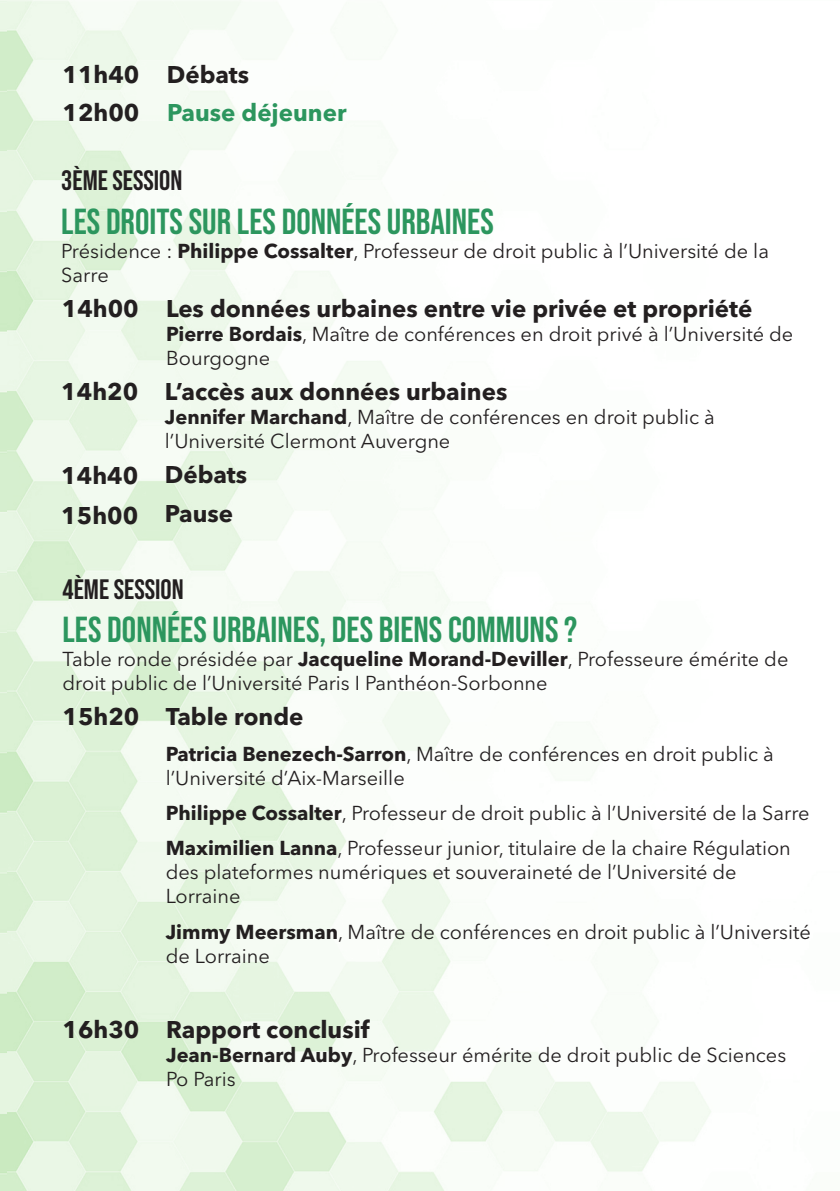
<style>
.page{position:relative;width:840px;height:1191px;background:#fff}
.page>*{position:absolute;margin:0;border:0;box-sizing:border-box;transform-origin:0 0}
.t1{font:36px "Bebas Neue";color:#2c965e}
.t2{font:28px "Bebas Neue";color:#231f20}
.t3{font:700 24px "Avenir Next LT Pro";color:#231f20}
.t4{font:700 24px "Avenir Next LT Pro";color:#2c965e}
.t5{font:20px/24px "Avenir Next LT Pro";color:#231f20}
.s1{font-weight:700}
</style>
<div class="page">
<img style="left:0;top:0;width:711px;height:1191px">
<img style="left:0;top:1px;width:6px;height:1190px">
<p class="t3" style="left:63px;top:60px;width:78px">11h40</p>
<p class="t3" style="left:167px;top:60px;width:84px">Débats</p>
<p class="t3" style="left:63px;top:98px;width:78px">12h00</p>
<p class="t4" style="left:167px;top:98px;width:181px">Pause déjeuner</p>
<p class="t2" style="left:61px;top:165px;width:123px">3ÈME SESSION</p>
<p class="t1" style="left:61px;top:201px;width:434px">LES DROITS SUR LES DONNÉES URBAINES</p>
<p class="t5" style="left:61px;top:238px;width:708px">Présidence : <span class="s1">Philippe Cossalter</span>, Professeur de droit public à l’Université de la<br>Sarre</p>
<p class="t3" style="left:62px;top:293px;width:78px">14h00</p>
<p class="t3" style="left:166px;top:293px;width:587px">Les données urbaines entre vie privée et propriété</p>
<p class="t5" style="left:166px;top:322px;width:628px"><span class="s1">Pierre Bordais</span>, Maître de conférences en droit privé à l’Université de<br>Bourgogne</p>
<p class="t3" style="left:61px;top:377px;width:78px">14h20</p>
<p class="t3" style="left:165px;top:377px;width:344px">L’accès aux données urbaines</p>
<p class="t5" style="left:165px;top:405px;width:551px"><span class="s1">Jennifer Marchand</span>, Maître de conférences en droit public à l’Université Clermont Auvergne</p>
<p class="t3" style="left:61px;top:461px;width:78px">14h40</p>
<p class="t3" style="left:165px;top:460px;width:84px">Débats</p>
<p class="t3" style="left:61px;top:500px;width:78px">15h00</p>
<p class="t3" style="left:165px;top:499px;width:70px">Pause</p>
<p class="t2" style="left:63px;top:573px;width:123px">4ÈME SESSION</p>
<p class="t1" style="left:63px;top:609px;width:516px">LES DONNÉES URBAINES, DES BIENS COMMUNS ?</p>
<p class="t5" style="left:63px;top:647px;width:727px">Table ronde présidée par <span class="s1">Jacqueline Morand-Deviller</span>, Professeure émérite de droit public de l’Université Paris I Panthéon-Sorbonne</p>
<p class="t3" style="left:63px;top:702px;width:78px">15h20</p>
<p class="t3" style="left:166px;top:702px;width:139px">Table ronde</p>
<p class="t5" style="left:166px;top:741px;width:609px"><span class="s1">Patricia Benezech-Sarron</span>, Maître de conférences en droit public à l’Université d’Aix-Marseille</p>
<p class="t5" style="left:166px;top:801px;width:645px"><span class="s1">Philippe Cossalter</span>, Professeur de droit public à l’Université de la Sarre</p>
<p class="t5" style="left:166px;top:836px;width:626px"><span class="s1">Maximilien Lanna</span>, Professeur junior, titulaire de la chaire Régulation des plateformes numériques et souveraineté de l’Université de<br>Lorraine</p>
<p class="t5" style="left:166px;top:919px;width:646px"><span class="s1">Jimmy Meersman</span>, Maître de conférences en droit public à l’Université de Lorraine</p>
<p class="t3" style="left:63px;top:1014px;width:78px">16h30</p>
<p class="t3" style="left:166px;top:1014px;width:205px">Rapport conclusif</p>
<p class="t5" style="left:166px;top:1042px;width:621px"><span class="s1">Jean-Bernard Auby</span>, Professeur émérite de droit public de Sciences<br>Po Paris</p>
</div>
